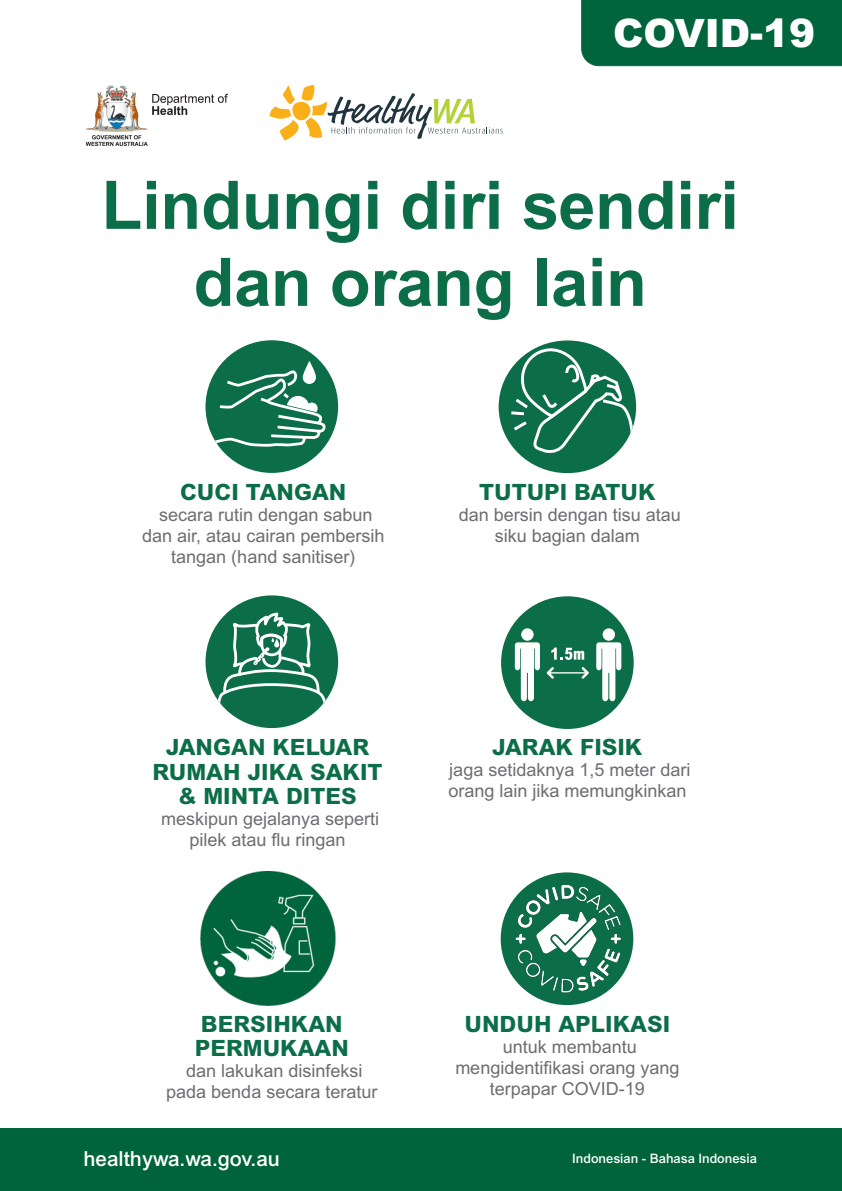
<style>
.page{position:relative;width:842px;height:1191px;background:#fff}
.page>*{position:absolute;margin:0;border:0;box-sizing:border-box;transform-origin:0 0}
.t1{font:700 67px/77px "Arial MT Std";letter-spacing:-.005em;color:#0c6e48;text-align:center}
.t2{font:900 39px "Arial";color:#fff}
.t3{font:800 22.4px/24.4px "Arial MT Std";color:#0c6e48;text-align:center}
.t4{font:500 20.7px "Arial MT Std";color:#fff}
.t5{font:18px/21px "Arial MT Std";color:#6c6d70;text-align:center}
.t6{font:500 13px "Arial MT Std";color:#fff}
</style>
<div class="page">
<svg style="left:269px;top:85px;width:234px;height:56px"></svg>
<div style="left:205px;top:340px;width:133px;height:133px;background:#0c6e48;border-radius:50%"></div>
<svg style="left:211px;top:368px;width:115px;height:80px"></svg>
<svg style="left:303px;top:361px;width:13px;height:23px"></svg>
<div style="left:205px;top:595px;width:133px;height:133px;background:#0c6e48;border-radius:50%"></div>
<svg style="left:216px;top:611px;width:113px;height:97px"></svg>
<div style="left:501px;top:872px;width:132px;height:133px;background:#0c6e48;border-radius:50%"></div>
<img style="left:500px;top:879px;width:134px;height:118px">
<div style="left:501px;top:596px;width:133px;height:133px;background:#0c6e48;border-radius:50%"></div>
<svg style="left:521px;top:628px;width:13px;height:13px"></svg>
<svg style="left:596px;top:642px;width:25px;height:59px"></svg>
<div style="left:603px;top:628px;width:12px;height:13px;background:#fff;border-radius:50%"></div>
<svg style="left:515px;top:642px;width:74px;height:59px"></svg>
<img style="left:201px;top:871px;width:134px;height:134px">
<div style="left:499px;top:340px;width:137px;height:133px;background:#0c6e48;border-radius:50%"></div>
<svg style="left:508px;top:346px;width:127px;height:108px"></svg>
<img style="left:85px;top:85px;width:142px;height:60px">
<div style="left:581px;top:0;width:261px;height:67px;background:#00643c"></div>
<div style="left:0;top:1128px;width:842px;height:63px;background:#00643b"></div>
<p class="t2" style="left:613px;top:5px;width:204px">COVID-19</p>
<p class="t1" style="left:101px;top:166px;width:639px">Lindungi diri sendiri dan orang lain</p>
<p class="t3" style="left:180px;top:479px;width:168px">CUCI TANGAN</p>
<p class="t5" style="left:142px;top:504px;width:244px">secara rutin dengan sabun dan air, atau cairan pembersih tangan (hand sanitiser)</p>
<p class="t3" style="left:479px;top:479px;width:178px">TUTUPI BATUK</p>
<p class="t5" style="left:459px;top:504px;width:224px">dan bersin dengan tisu atau siku bagian dalam</p>
<p class="t3" style="left:153px;top:734px;width:231px">JANGAN KELUAR<br>RUMAH JIKA SAKIT &amp; MINTA DITES</p>
<p class="t5" style="left:161px;top:808px;width:220px">meskipun gejalanya seperti pilek atau flu ringan</p>
<p class="t3" style="left:195px;top:1011px;width:156px;text-align:left">BERSIHKAN<br>PERMUKAAN</p>
<p class="t5" style="left:166px;top:1060px;width:213px">dan lakukan disinfeksi pada benda secara teratur</p>
<p class="t3" style="left:492px;top:734px;width:152px">JARAK FISIK</p>
<p class="t5" style="left:448px;top:759px;width:244px;text-align:left">jaga setidaknya 1,5 meter dari orang lain jika memungkinkan</p>
<p class="t3" style="left:465px;top:1011px;width:207px">UNDUH APLIKASI</p>
<p class="t5" style="left:455px;top:1036px;width:226px">untuk membantu mengidentifikasi orang yang terpapar COVID-19</p>
<p class="t4" style="left:83px;top:1146px;width:198px">healthywa.wa.gov.au</p>
<p class="t6" style="left:572px;top:1150px;width:186px">Indonesian - Bahasa Indonesia</p>
</div>
